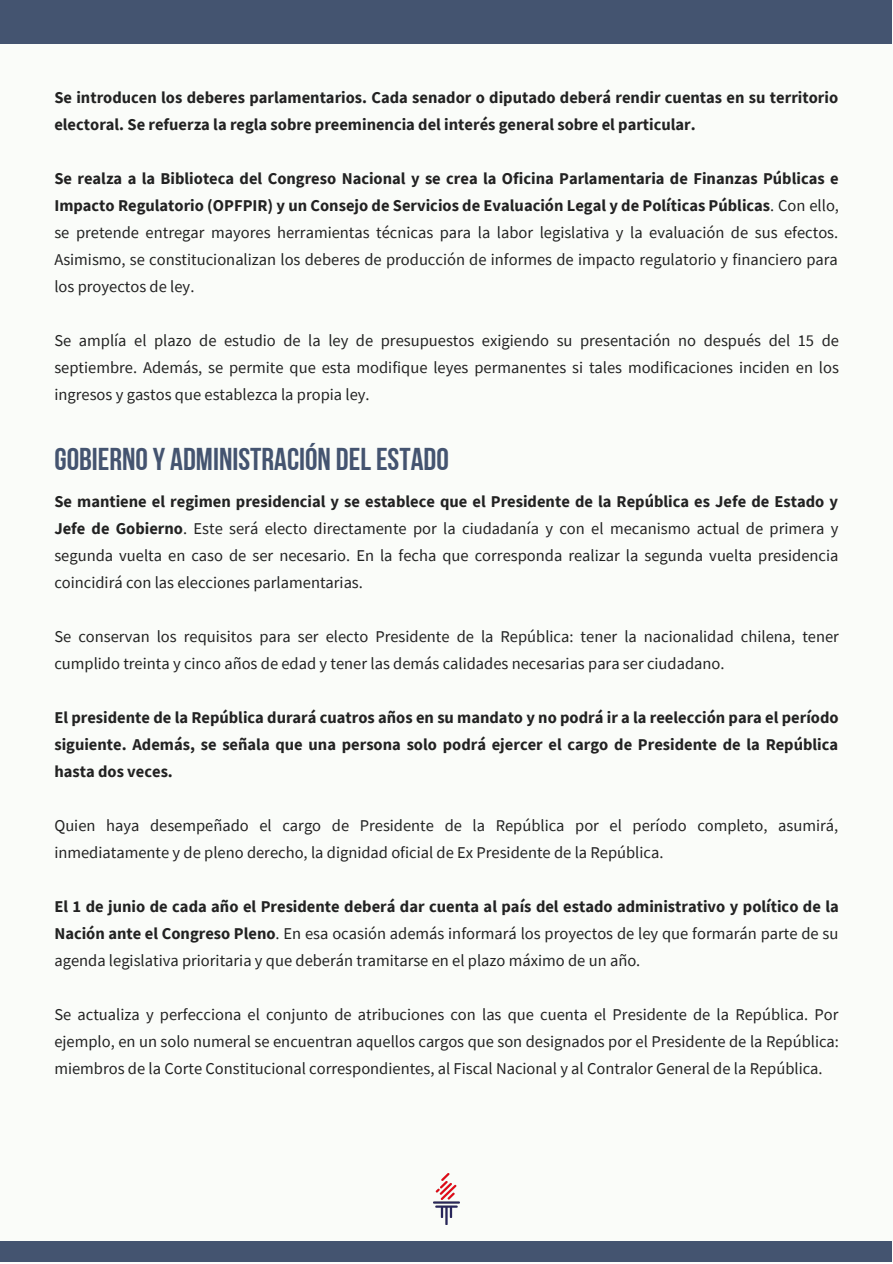
<style>
.page{position:relative;width:893px;height:1264px;background:#fff}
.page>*{position:absolute;margin:0;border:0;box-sizing:border-box;transform-origin:0 0}
.t1{font:31.5px "Bebas Neue Cyrillic";color:#445470}
.t2{font:16.5px/27px "Source Sans Pro";color:#222;text-align:justify}
.t3{font:700 16.5px/27px "Source Sans Pro";color:#222}
.s1{font-weight:700}
</style>
<div class="page">
<div style="left:0;top:0;width:892px;height:1262px;background:#fafcf9"></div>
<div style="left:0;top:0;width:891px;height:43px;background:#445470"></div>
<div style="left:0;top:1241px;width:891px;height:21px;background:#445470"></div>
<img style="left:433px;top:1173px;width:26px;height:51px">
<p class="t3" style="left:54px;top:84px;width:785px">Se introducen los deberes parlamentarios. Cada senador o diputado deberá rendir cuentas en su territorio electoral. Se refuerza la regla sobre preeminencia del interés general sobre el particular.</p>
<p class="t2" style="left:54px;top:165px;width:786px"><span class="s1">Se realza a la Biblioteca del Congreso Nacional y se crea la Oficina Parlamentaria de Finanzas Públicas e Impacto Regulatorio (OPFPIR) y un Consejo de Servicios de Evaluación Legal y de Políticas Públicas</span>. Con ello, se pretende entregar mayores herramientas técnicas para la labor legislativa y la evaluación de sus efectos.<br>Asimismo, se constitucionalizan los deberes de producción de informes de impacto regulatorio y financiero para los proyectos de ley.</p>
<p class="t2" style="left:54px;top:327px;width:786px">Se amplía el plazo de estudio de la ley de presupuestos exigiendo su presentación no después del 15 de septiembre. Además, se permite que esta modifique leyes permanentes si tales modificaciones inciden en los ingresos y gastos que establezca la propia ley.</p>
<h1 class="t1" style="left:54px;top:446px;width:396px">GOBIERNO Y ADMINISTRACIÓN DEL ESTADO</h1>
<p class="t2" style="left:54px;top:487px;width:785px"><span class="s1">Se mantiene el regimen presidencial y se establece que el Presidente de la República es Jefe de Estado y Jefe de Gobierno</span>. Este será electo directamente por la ciudadanía y con el mecanismo actual de primera y segunda vuelta en caso de ser necesario. En la fecha que corresponda realizar la segunda vuelta presidencia coincidirá con las elecciones parlamentarias.</p>
<p class="t2" style="left:54px;top:622px;width:786px">Se conservan los requisitos para ser electo Presidente de la República: tener la nacionalidad chilena, tener cumplido treinta y cinco años de edad y tener las demás calidades necesarias para ser ciudadano.</p>
<p class="t3" style="left:54px;top:703px;width:785px;text-align:justify">El presidente de la República durará cuatros años en su mandato y no podrá ir a la reelección para el período siguiente. Además, se señala que una persona solo podrá ejercer el cargo de Presidente de la República hasta dos veces.</p>
<p class="t2" style="left:54px;top:811px;width:785px">Quien haya desempeñado el cargo de Presidente de la República por el período completo, asumirá, inmediatamente y de pleno derecho, la dignidad oficial de Ex Presidente de la República.</p>
<p class="t2" style="left:54px;top:892px;width:785px"><span class="s1">El 1 de junio de cada año el Presidente deberá dar cuenta al país del estado administrativo y político de la Nación ante el Congreso Pleno</span>. En esa ocasión además informará los proyectos de ley que formarán parte de su agenda legislativa prioritaria y que deberán tramitarse en el plazo máximo de un año.</p>
<p class="t2" style="left:54px;top:1000px;width:786px">Se actualiza y perfecciona el conjunto de atribuciones con las que cuenta el Presidente de la República. Por ejemplo, en un solo numeral se encuentran aquellos cargos que son designados por el Presidente de la República: miembros de la Corte Constitucional correspondientes, al Fiscal Nacional y al Contralor General de la República.</p>
</div>
